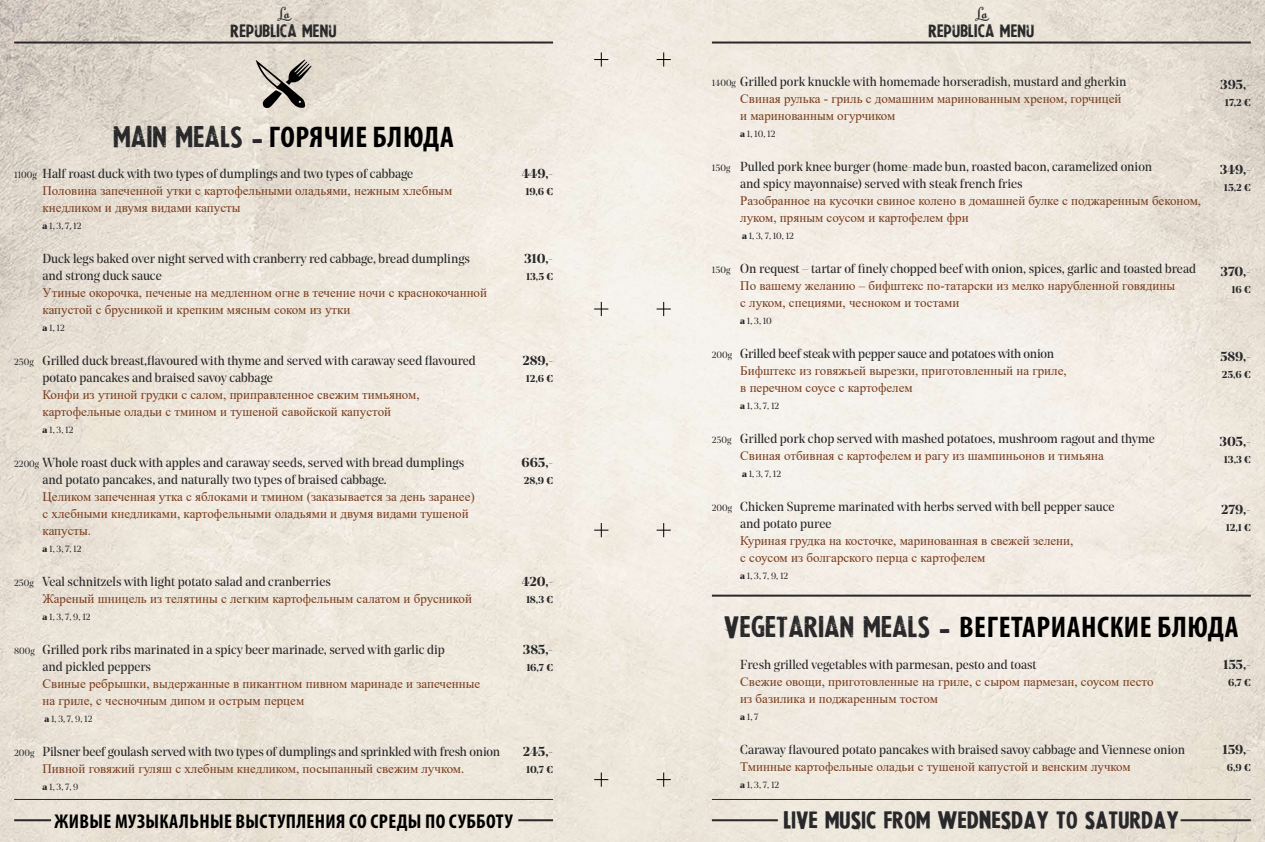
<style>
.page{position:relative;width:1265px;height:842px;background:#fff}
.page>*{position:absolute;margin:0;border:0;box-sizing:border-box;transform-origin:0 0}
.t1{font:700 condensed 30px "Myriad Pro";letter-spacing:.02em;color:#000}
.t2{font:700 condensed 20px "Myriad Pro";letter-spacing:.02em;color:#000}
.t3{font:20px "La Presse";color:#28282a}
.t4{font:15px "La Presse";color:#28282a}
.t5{font:13px/17px "Times New Roman";color:#773a1a}
.t6{font:13px/17px "Noe Display";color:#28282a}
.t7{font:700 13px "Noe Display";color:#28282a}
.t8{font:700 10px "Noe Display";color:#28282a}
.t9{font:9px "Noe Display";color:#28282a}
.s1{font-family:"La Presse";font-weight:400;font-stretch:normal;font-size:25px;color:#28282a}
.s2{font-size:9px}
.s3{font-weight:900}
</style>
<div class="page">
<img style="left:0;top:0;width:1264px;height:842px">
<hr style="left:711px;top:799px;width:539px;height:1px;background:#28282a">
<svg style="left:256px;top:59px;width:55px;height:49px;background:#a19c93"></svg>
<hr style="left:14px;top:799px;width:539px;height:1px;background:#28282a">
<hr style="left:14px;top:42px;width:539px;height:2px;background:#28282a">
<svg style="left:656px;top:52px;width:14px;height:15px"></svg>
<svg style="left:656px;top:302px;width:14px;height:14px"></svg>
<svg style="left:656px;top:523px;width:14px;height:14px"></svg>
<svg style="left:656px;top:772px;width:14px;height:15px"></svg>
<svg style="left:594px;top:52px;width:14px;height:15px"></svg>
<svg style="left:594px;top:302px;width:14px;height:14px"></svg>
<svg style="left:594px;top:523px;width:14px;height:14px"></svg>
<svg style="left:594px;top:772px;width:14px;height:15px"></svg>
<hr style="left:711px;top:42px;width:539px;height:2px;background:#28282a">
<hr style="left:1180px;top:819px;width:70px;height:2px;background:#28282a">
<hr style="left:711px;top:819px;width:66px;height:2px;background:#28282a">
<hr style="left:14px;top:819px;width:37px;height:2px;background:#28282a">
<hr style="left:518px;top:819px;width:35px;height:2px;background:#28282a">
<hr style="left:711px;top:595px;width:539px;height:2px;background:#28282a">
<svg style="left:277px;top:4px;width:15px;height:20px"></svg>
<svg style="left:975px;top:4px;width:14px;height:20px"></svg>
<p class="t4" style="left:231px;top:21px;width:107px">REPUBLICA MENU</p>
<p class="t4" style="left:928px;top:21px;width:107px">REPUBLICA MENU</p>
<h1 class="t1" style="left:113px;top:118px;width:342px"><span class="s1">MAIN MEALS -</span> Горячие блюда</h1>
<p class="t6" style="left:14px;top:165px;width:400px"><span class="s2">1100g</span> Half roast duck with two types of dumplings and two types of cabbage</p>
<p class="t5" style="left:43px;top:182px;width:411px">Половина запеченной утки с картофельными оладьями, нежным хлебным кнедликом и двумя видами капусты</p>
<p class="t9" style="left:43px;top:220px;width:41px"><span class="s3">a</span> 1, 3, 7, 12</p>
<p class="t6" style="left:43px;top:250px;width:429px">Duck legs baked over night served with cranberry red cabbage, bread dumplings and strong duck sauce</p>
<p class="t5" style="left:43px;top:284px;width:446px">Утиные окорочка, печеные на медленном огне в течение ночи с краснокочанной капустой с брусникой и крепким мясным соком из утки</p>
<p class="t9" style="left:43px;top:322px;width:24px"><span class="s3">a</span> 1, 12</p>
<p class="t6" style="left:43px;top:352px;width:435px;text-indent:-28px"><span class="s2">250g</span> Grilled duck breast,flavoured with thyme and served with caraway seed flavoured potato pancakes and braised savoy cabbage</p>
<p class="t5" style="left:43px;top:386px;width:378px">Конфи из утиной грудки с салом, приправленное свежим тимьяном, картофельные оладьи с тмином и тушеной савойской капустой</p>
<p class="t9" style="left:43px;top:424px;width:32px"><span class="s3">a</span> 1, 3, 12</p>
<p class="t6" style="left:43px;top:454px;width:423px;text-indent:-28px"><span class="s2">2200g</span> Whole roast duck with apples and caraway seeds, served with bread dumplings and potato pancakes, and naturally two types of braised cabbage.</p>
<p class="t5" style="left:43px;top:488px;width:434px">Целиком запеченная утка с яблоками и тмином (заказывается за день заранее) с хлебными кнедликами, картофельными оладьями и двумя видами тушеной капусты.</p>
<p class="t9" style="left:43px;top:543px;width:41px"><span class="s3">a</span> 1, 3, 7, 12</p>
<p class="t6" style="left:14px;top:573px;width:318px"><span class="s2">250g</span> Veal schnitzels with light potato salad and cranberries</p>
<p class="t5" style="left:43px;top:590px;width:431px">Жареный шницель из телятины с легким картофельным салатом и брусникой</p>
<p class="t9" style="left:43px;top:611px;width:50px"><span class="s3">a</span> 1, 3, 7, 9, 12</p>
<p class="t6" style="left:43px;top:641px;width:404px;text-indent:-28px"><span class="s2">800g</span> Grilled pork ribs marinated in a spicy beer marinade, served with garlic dip and pickled peppers</p>
<p class="t5" style="left:43px;top:675px;width:439px">Свиные ребрышки, выдержанные в пикантном пивном маринаде и запеченные на гриле, с чесночным дипом и острым перцем</p>
<p class="t9" style="left:44px;top:713px;width:50px"><span class="s3">a</span> 1, 3, 7, 9, 12</p>
<p class="t6" style="left:14px;top:743px;width:487px"><span class="s2">200g</span> Pilsner beef goulash served with two types of dumplings and sprinkled with fresh onion</p>
<p class="t5" style="left:43px;top:760px;width:423px">Пивной говяжий гуляш с хлебным кнедликом, посыпанный свежим лучком.</p>
<p class="t9" style="left:43px;top:781px;width:37px"><span class="s3">a</span> 1, 3, 7, 9</p>
<p class="t7" style="left:521px;top:165px;width:33px">449,-</p>
<p class="t8" style="left:525px;top:185px;width:29px">19,6 €</p>
<p class="t7" style="left:524px;top:250px;width:30px">310,-</p>
<p class="t8" style="left:526px;top:270px;width:28px">13,5 €</p>
<p class="t7" style="left:522px;top:352px;width:32px">289,-</p>
<p class="t8" style="left:526px;top:372px;width:29px">12,6 €</p>
<p class="t7" style="left:521px;top:454px;width:33px">665,-</p>
<p class="t8" style="left:523px;top:474px;width:31px">28,9 €</p>
<p class="t7" style="left:521px;top:573px;width:33px">420,-</p>
<p class="t8" style="left:526px;top:593px;width:29px">18,3 €</p>
<p class="t7" style="left:523px;top:641px;width:32px">385,-</p>
<p class="t8" style="left:526px;top:661px;width:28px">16,7 €</p>
<p class="t7" style="left:523px;top:743px;width:32px">245,-</p>
<p class="t8" style="left:526px;top:763px;width:28px">10,7 €</p>
<p class="t6" style="left:711px;top:73px;width:416px"><span class="s2">1400g</span> Grilled pork knuckle with homemade horseradish, mustard and gherkin</p>
<p class="t5" style="left:740px;top:90px;width:383px">Свиная рулька - гриль с домашним маринованным хреном, горчицей и маринованным огурчиком</p>
<p class="t9" style="left:740px;top:128px;width:37px"><span class="s3">a</span> 1, 10, 12</p>
<p class="t6" style="left:740px;top:158px;width:413px;text-indent:-28px"><span class="s2">150g</span> Pulled pork knee burger (home-made bun, roasted bacon, caramelized onion and spicy mayonnaise) served with steak french fries</p>
<p class="t5" style="left:740px;top:192px;width:462px">Разобранное на кусочки свиное колено в домашней булке с поджаренным беконом, луком, пряным соусом и картофелем фри</p>
<p class="t9" style="left:742px;top:230px;width:53px"><span class="s3">a</span> 1, 3, 7, 10, 12</p>
<p class="t6" style="left:711px;top:260px;width:485px"><span class="s2">150g</span> On request – tartar of finely chopped beef with onion, spices, garlic and toasted bread</p>
<p class="t5" style="left:740px;top:277px;width:436px">По вашему желанию – бифштекс по-татарски из мелко нарубленной говядины с луком, специями, чесноком и тостами</p>
<p class="t9" style="left:740px;top:315px;width:33px"><span class="s3">a</span> 1, 3, 10</p>
<p class="t6" style="left:711px;top:345px;width:344px"><span class="s2">200g</span> Grilled beef steak with pepper sauce and potatoes with onion</p>
<p class="t5" style="left:740px;top:362px;width:328px">Бифштекс из говяжьей вырезки, приготовленный на гриле, в перечном соусе с картофелем</p>
<p class="t9" style="left:740px;top:400px;width:41px"><span class="s3">a</span> 1, 3, 7, 12</p>
<p class="t6" style="left:711px;top:430px;width:444px"><span class="s2">250g</span> Grilled pork chop served with mashed potatoes, mushroom ragout and thyme</p>
<p class="t5" style="left:740px;top:447px;width:365px">Свиная отбивная с картофелем и рагу из шампиньонов и тимьяна</p>
<p class="t9" style="left:742px;top:468px;width:41px"><span class="s3">a</span> 1, 3, 7, 12</p>
<p class="t6" style="left:740px;top:498px;width:376px;text-indent:-28px"><span class="s2">200g</span> Chicken Supreme marinated with herbs served with bell pepper sauce and potato puree</p>
<p class="t5" style="left:740px;top:532px;width:334px">Куриная грудка на косточке, маринованная в свежей зелени, с соусом из болгарского перца с картофелем</p>
<p class="t9" style="left:740px;top:570px;width:50px"><span class="s3">a</span> 1, 3, 7, 9, 12</p>
<p class="t7" style="left:1219px;top:76px;width:32px">395,-</p>
<p class="t8" style="left:1224px;top:96px;width:27px">17,2 €</p>
<p class="t7" style="left:1219px;top:161px;width:33px">349,-</p>
<p class="t8" style="left:1223px;top:181px;width:28px">15,2 €</p>
<p class="t7" style="left:1220px;top:263px;width:32px">370,-</p>
<p class="t8" style="left:1231px;top:283px;width:21px">16 €</p>
<p class="t7" style="left:1219px;top:348px;width:32px">589,-</p>
<p class="t8" style="left:1221px;top:368px;width:30px">25,6 €</p>
<p class="t7" style="left:1219px;top:433px;width:33px">305,-</p>
<p class="t8" style="left:1223px;top:453px;width:28px">13,3 €</p>
<p class="t7" style="left:1220px;top:501px;width:31px">279,-</p>
<p class="t8" style="left:1225px;top:521px;width:27px">12,1 €</p>
<h1 class="t1" style="left:724px;top:608px;width:516px"><span class="s1">VEGETARIAN MEALS -</span> Вегетарианские блюда</h1>
<p class="t6" style="left:740px;top:656px;width:298px">Fresh grilled vegetables with parmesan, pesto and toast</p>
<p class="t5" style="left:740px;top:673px;width:415px">Свежие овощи, приготовленные на гриле, с сыром пармезан, соусом песто из базилика и поджаренным тостом</p>
<p class="t9" style="left:740px;top:711px;width:20px"><span class="s3">a</span> 1, 7</p>
<p class="t6" style="left:740px;top:741px;width:446px">Caraway flavoured potato pancakes with braised savoy cabbage and Viennese onion</p>
<p class="t5" style="left:740px;top:758px;width:392px">Тминные картофельные оладьи с тушеной капустой и венским лучком</p>
<p class="t9" style="left:740px;top:779px;width:41px"><span class="s3">a</span> 1, 3, 7, 12</p>
<p class="t7" style="left:1222px;top:656px;width:29px">155,-</p>
<p class="t8" style="left:1227px;top:676px;width:24px">6,7 €</p>
<p class="t7" style="left:1222px;top:741px;width:30px">159,-</p>
<p class="t8" style="left:1226px;top:761px;width:26px">6,9 €</p>
<h2 class="t2" style="left:54px;top:809px;width:459px">Живые музыкальные выступления со среды по субботу</h2>
<h2 class="t3" style="left:783px;top:808px;width:397px">LIVE MUSIC FROM WEDNESDAY TO SATURDAY</h2>
</div>
